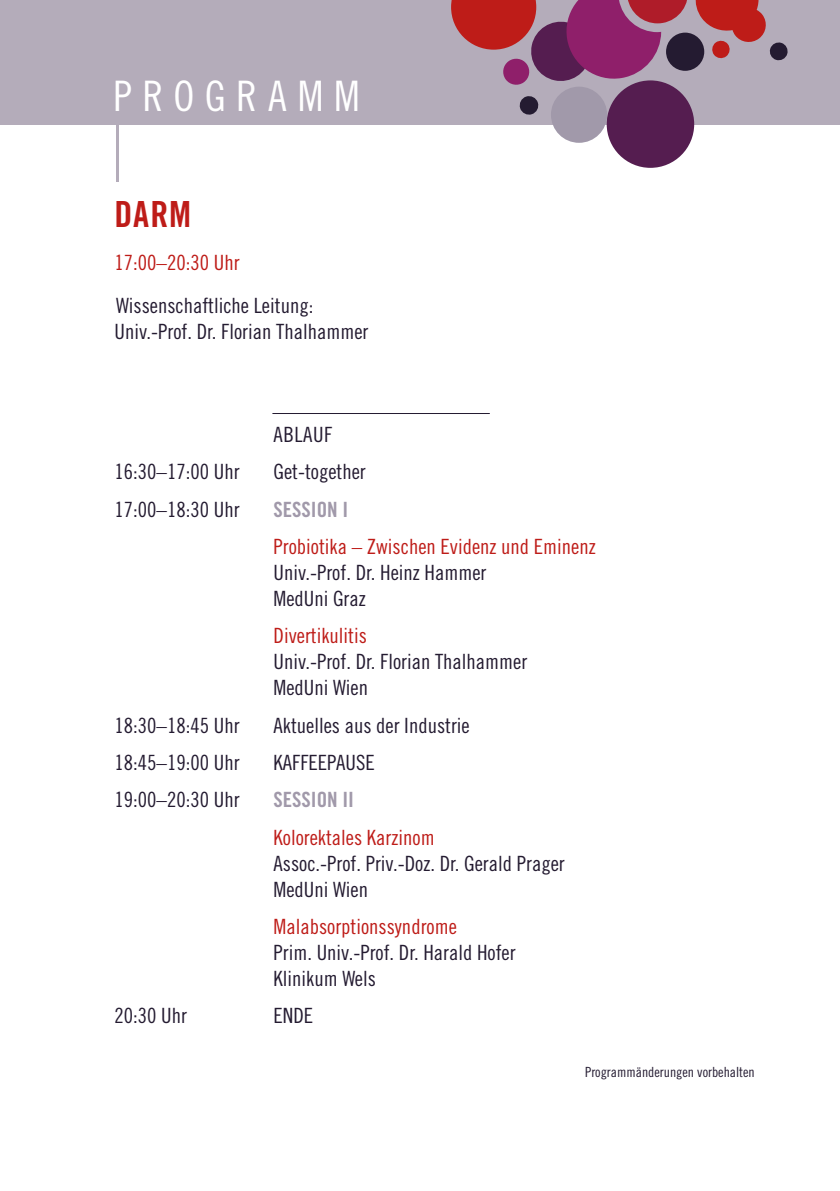
<style>
.page{position:relative;width:840px;height:1191px;background:#fff}
.page>*{position:absolute;margin:0;border:0;box-sizing:border-box;transform-origin:0 0}
.t1{font:42px "Trade Gothic Cond Eighteen";letter-spacing:.245em;color:#fff}
.t2{font:36px "Trade Gothic Bold Cond Twenty";color:#be1c18}
.t3{font:21px/26px "Trade Gothic Cond Eighteen";color:#241b31}
.t4{font:21px "Trade Gothic Cond Eighteen";color:#be1c18}
.t5{font:21px "Trade Gothic Bold Cond Twenty";color:#a199aa}
.t6{font:14px "Trade Gothic Cond Eighteen";color:#241b31}
</style>
<div class="page">
<div style="left:0;top:0;width:839px;height:125px;background:#b4acba"></div>
<hr style="left:116px;top:125px;width:3px;height:56px;background:#b4acba">
<hr style="left:272px;top:413px;width:217px;height:1px;background:#241b31">
<div style="left:606px;top:80px;width:87px;height:88px;background:#551d50;border-radius:50%"></div>
<div style="left:550px;top:87px;width:56px;height:56px;background:#a199aa;border-radius:50%"></div>
<svg style="left:451px;top:0;width:337px;height:86px"></svg>
<svg style="left:519px;top:96px;width:20px;height:19px"></svg>
<h1 class="t1" style="left:113px;top:71px;width:248px">PROGRAMM</h1>
<h2 class="t2" style="left:115px;top:192px;width:78px">DARM</h2>
<p class="t4" style="left:115px;top:250px;width:126px">17:00–20:30 Uhr</p>
<p class="t3" style="left:115px;top:292px;width:255px">Wissenschaftliche Leitung:<br>Univ.-Prof. Dr. Florian Thalhammer</p>
<p class="t3" style="left:273px;top:421px;width:60px">ABLAUF</p>
<p class="t3" style="left:115px;top:458px;width:126px">16:30–17:00 Uhr</p>
<p class="t3" style="left:273px;top:458px;width:94px">Get-together</p>
<p class="t3" style="left:115px;top:496px;width:126px">17:00–18:30 Uhr</p>
<p class="t5" style="left:273px;top:496px;width:76px">SESSION I</p>
<p class="t4" style="left:273px;top:534px;width:323px">Probiotika – Zwischen Evidenz und Eminenz</p>
<p class="t3" style="left:273px;top:559px;width:214px">Univ.-Prof. Dr. Heinz Hammer<br>MedUni Graz</p>
<p class="t4" style="left:273px;top:623px;width:95px">Divertikulitis</p>
<p class="t3" style="left:273px;top:648px;width:255px">Univ.-Prof. Dr. Florian Thalhammer<br>MedUni Wien</p>
<p class="t3" style="left:115px;top:712px;width:126px">18:30–18:45 Uhr</p>
<p class="t3" style="left:273px;top:712px;width:197px">Aktuelles aus der Industrie</p>
<p class="t3" style="left:115px;top:749px;width:126px">18:45–19:00 Uhr</p>
<p class="t3" style="left:273px;top:749px;width:103px">KAFFEEPAUSE</p>
<p class="t3" style="left:115px;top:786px;width:126px">19:00–20:30 Uhr</p>
<p class="t5" style="left:273px;top:787px;width:82px">SESSION II</p>
<p class="t4" style="left:273px;top:824px;width:162px">Kolorektales Karzinom</p>
<p class="t3" style="left:273px;top:850px;width:292px">Assoc.-Prof. Priv.-Doz. Dr. Gerald Prager<br>MedUni Wien</p>
<p class="t4" style="left:273px;top:914px;width:185px">Malabsorptionssyndrome</p>
<p class="t3" style="left:273px;top:939px;width:243px">Prim. Univ.-Prof. Dr. Harald Hofer<br>Klinikum Wels</p>
<p class="t3" style="left:115px;top:1002px;width:74px">20:30 Uhr</p>
<p class="t3" style="left:273px;top:1002px;width:41px">ENDE</p>
<p class="t6" style="left:585px;top:1063px;width:171px">Programmänderungen vorbehalten</p>
</div>
